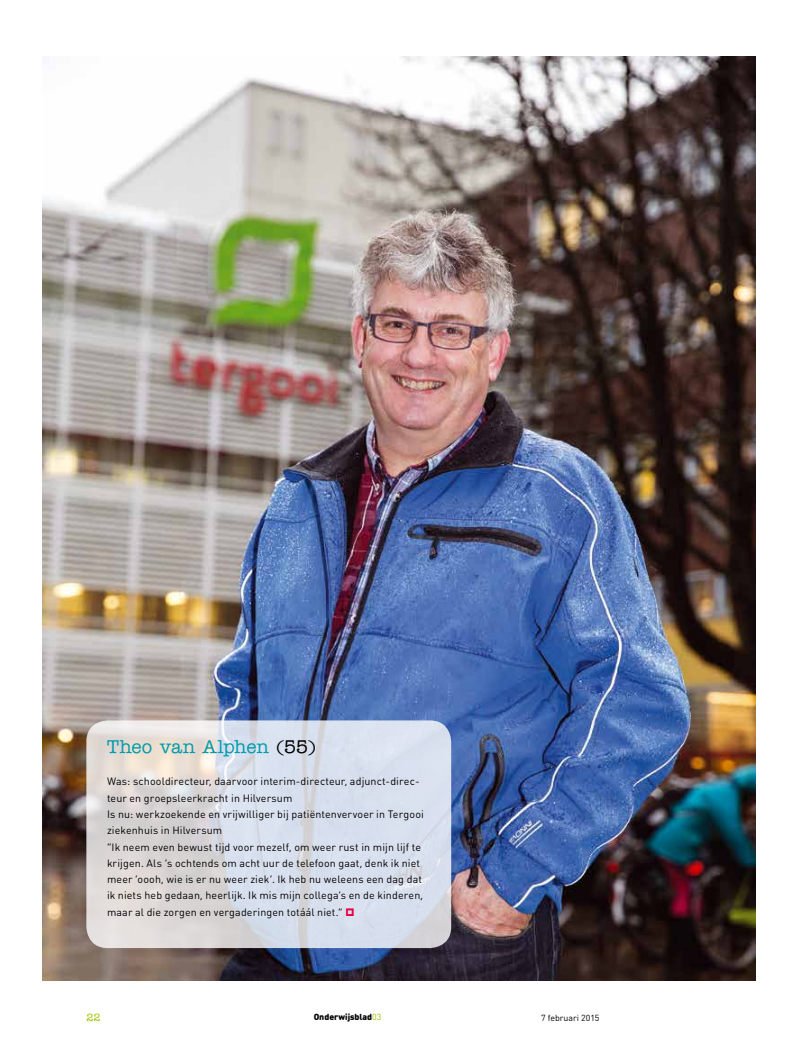
<style>
.page{position:relative;width:798px;height:1053px;background:#fff}
.page>*{position:absolute;margin:0;border:0;box-sizing:border-box;transform-origin:0 0}
.t1{font:500 18.75px "American Typewriter Std";letter-spacing:-.01em;color:#009bad}
.t2{font:10.62px/16.2px "DIN Round OT";letter-spacing:.01em;color:#000}
.t3{font:500 10.62px "American Typewriter Std";color:#98c000}
.t4{font:900 8.75px "DIN Round OT";color:#000}
.t5{font:8.75px "DIN Round OT";color:#000}
.s1{color:#000}
.s2{font-family:"Aobtekens Plain";color:#e60042}
.s3{font-weight:400;color:#98c000}
</style>
<div class="page">
<img style="left:43px;top:57px;width:712px;height:923px">
<svg style="left:86px;top:720px;width:365px;height:228px;background:#dadce3"></svg>
<h1 class="t1" style="left:107px;top:736px;width:211px">Theo van Alphen <span class="s1">(55)</span></h1>
<p class="t2" style="left:107px;top:773px;width:318px">Was: schooldirecteur, daarvoor interim-directeur, adjunct-direc&shy;teur en groepsleerkracht in Hilversum<br>Is nu: werkzoekende en vrijwilliger bij patiëntenvervoer in Tergooi ziekenhuis in Hilversum<br>“Ik neem even bewust tijd voor mezelf, om weer rust in mijn lijf te krijgen. Als ’s ochtends om acht uur de telefoon gaat, denk ik niet meer ‘oooh, wie is er nu weer ziek’. Ik heb nu weleens een dag dat ik niets heb gedaan, heerlijk. Ik mis mijn collega’s en de kinderen, maar al die zorgen en vergaderingen totáál niet.” <span class="s2">H</span></p>
<p class="t3" style="left:86px;top:1010px;width:16px">22</p>
<p class="t4" style="left:313px;top:1011px;width:69px">Onderwijsblad<span class="s3">03</span></p>
<p class="t5" style="left:541px;top:1012px;width:60px">7 februari 2015</p>
</div>
